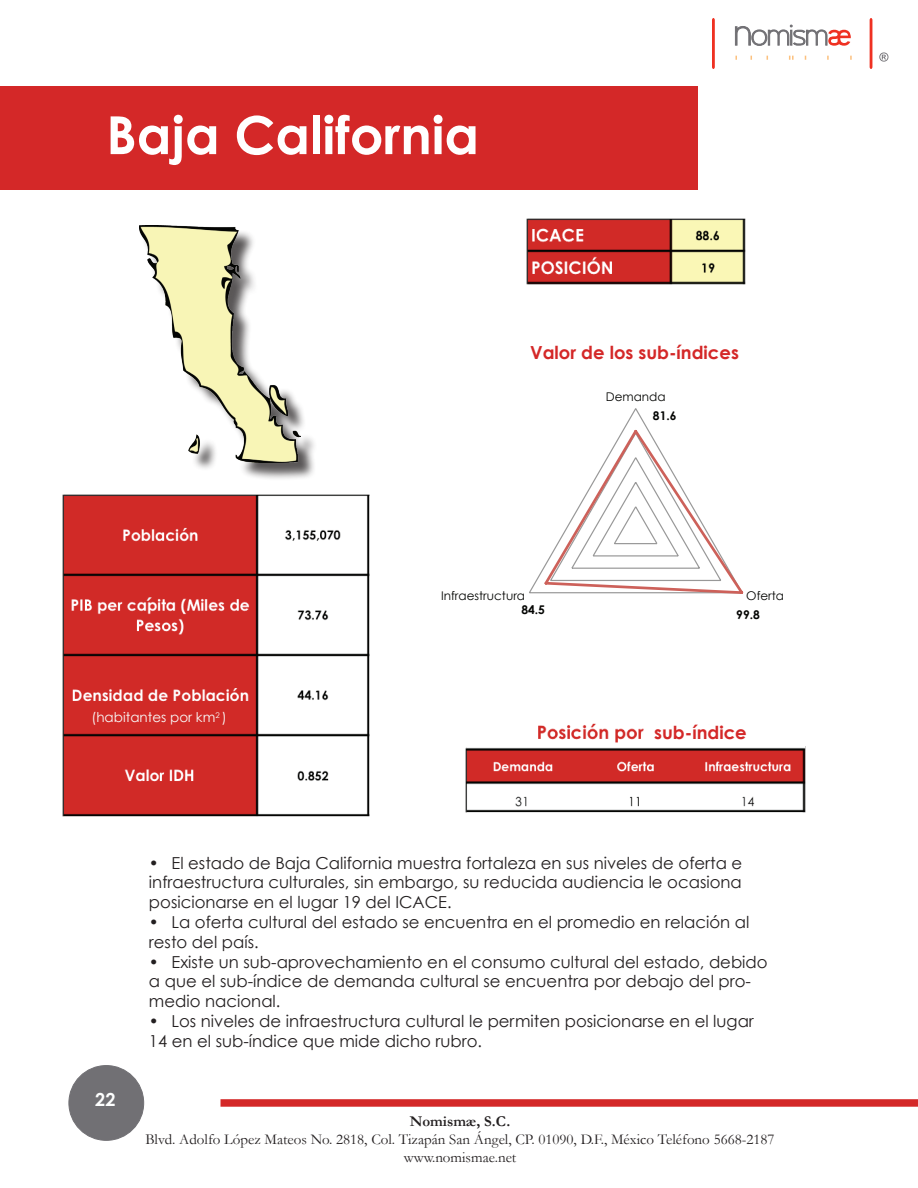
<style>
.page{position:relative;width:918px;height:1188px;background:#fff}
.page>*{position:absolute;margin:0;border:0;box-sizing:border-box;transform-origin:0 0}
.t1{font:700 52.5px "Century Gothic";color:#fff}
.t2{font:700 18px "Century Gothic";color:#d42828}
.t3{font:700 18px "Century Gothic";color:#fdfefe}
.t4{font:700 18px "Century Gothic";color:#f0f9fb}
.t5{font:16.5px/19.8px "Century Gothic";color:#231f20}
.t6{font:15px/18px "Garamond";color:#231f20;text-align:center}
.t7{font:700 15px "Garamond";color:#231f20}
.t8{font:13.5px "Century Gothic";color:#f9faf9}
.t9{font:12px "Century Gothic";color:#040503}
.t10{font:700 12px "Century Gothic";color:#040503}
</style>
<div class="page">
<div style="left:0;top:86px;width:697px;height:103px;background:#d42828"></div>
<div style="left:69px;top:1066px;width:75px;height:74px;background:#717074;border-radius:50%"></div>
<div style="left:69px;top:1065px;width:75px;height:76px;border:1px solid #717074;border-radius:50%"></div>
<svg style="left:735px;top:25px;width:116px;height:21px"></svg>
<svg style="left:789px;top:56px;width:5px;height:4px"></svg>
<svg style="left:712px;top:18px;width:3px;height:51px"></svg>
<svg style="left:870px;top:18px;width:2px;height:51px"></svg>
<svg style="left:879px;top:52px;width:9px;height:10px"></svg>
<div style="left:220px;top:1099px;width:698px;height:8px;background:#d42828"></div>
<div style="left:142px;top:228px;width:175px;height:253px;background:#231f20;opacity:.75"></div>
<img style="left:139px;top:225px;width:162px;height:237px">
<svg style="left:529px;top:408px;width:215px;height:186px"></svg>
<img style="left:526px;top:219px;width:220px;height:65px">
<img style="left:62px;top:495px;width:308px;height:321px">
<img style="left:466px;top:723px;width:340px;height:89px">
<div style="left:681px;top:722px;width:8px;height:7px;background:#fff"></div>
<div style="left:649px;top:725px;width:103px;height:16px;background:#fff"></div>
<div style="left:444px;top:718px;width:51px;height:29px;background:#fff"></div>
<div style="left:778px;top:717px;width:52px;height:29px;background:#fff"></div>
<h1 class="t1" style="left:106px;top:102px;width:374px">Baja California</h1>
<p class="t2" style="left:530px;top:342px;width:210px">Valor de los sub-índices</p>
<p class="t9" style="left:606px;top:390px;width:61px">Demanda</p>
<p class="t10" style="left:653px;top:408px;width:25px">81.6</p>
<p class="t4" style="left:145px;top:594px;width:9px">´</p>
<p class="t8" style="left:91px;top:709px;width:137px">(habitantes por km<sup>2</sup> )</p>
<p class="t9" style="left:441px;top:588px;width:85px">Infraestructura</p>
<p class="t9" style="left:746px;top:588px;width:39px">Oferta</p>
<p class="t10" style="left:521px;top:602px;width:25px">84.5</p>
<p class="t10" style="left:736px;top:608px;width:25px">99.8</p>
<p class="t2" style="left:654px;top:721px;width:94px">sub-índice</p>
<p class="t3" style="left:95px;top:1088px;width:22px">22</p>
<p class="t5" style="left:149px;top:852px;width:595px;text-align:justify">• El estado de Baja California muestra fortaleza en sus niveles de oferta e infraestructura culturales, sin embargo, su reducida audiencia le ocasiona posicionarse en el lugar 19 del ICACE.</p>
<p class="t5" style="left:149px;top:912px;width:602px">• La oferta cultural del estado se encuentra en el promedio en relación al resto del país.</p>
<p class="t5" style="left:149px;top:951px;width:620px">• Existe un sub-aprovechamiento en el consumo cultural del estado, debido a que el sub-índice de demanda cultural se encuentra por debajo del pro&shy;medio nacional.</p>
<p class="t5" style="left:149px;top:1011px;width:606px">• Los niveles de infraestructura cultural le permiten posicionarse en el lugar<br>14 en el sub-índice que mide dicho rubro.</p>
<p class="t7" style="left:410px;top:1112px;width:102px">Nomismæ, S.C.</p>
<p class="t6" style="left:145px;top:1130px;width:631px">Blvd. Adolfo López Mateos No. 2818, Col. Tizapán San Ángel, CP. 01090, D.F., México Teléfono 5668-2187 www.nomismae.net</p>
</div>
